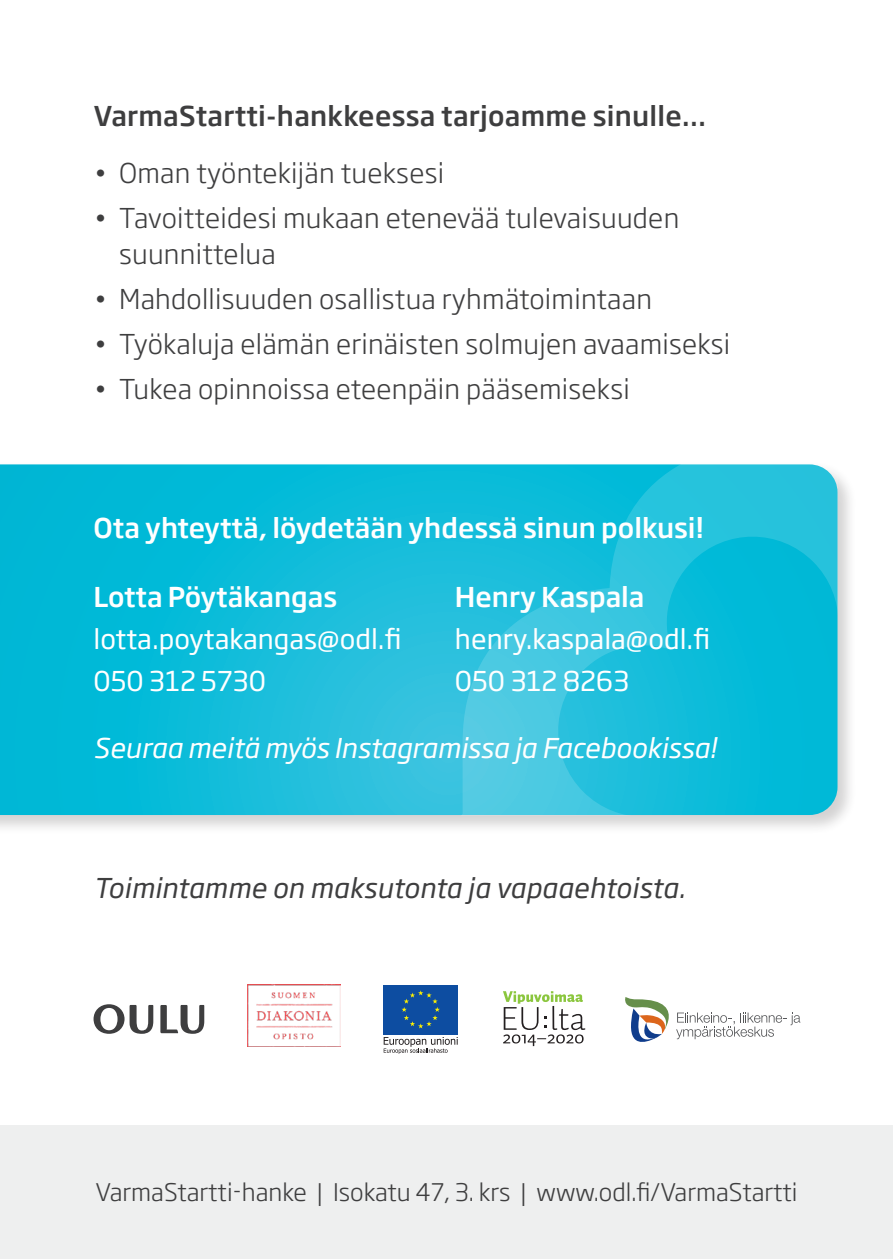
<style>
.page{position:relative;width:893px;height:1259px;background:#fff}
.page>*{position:absolute;margin:0;border:0;box-sizing:border-box;transform-origin:0 0}
.t1{font:300 27px/36px "Soho Gothic Pro";letter-spacing:.01em;color:#3e3e3f}
.leipis{font:500 27px "Soho Gothic Pro";color:#fff}
.leipis-2{font:27px "Soho Gothic Pro";color:#fff}
.leipis-3{font:italic 27px "Soho Gothic Pro";color:#fff}
.leipis-4{font:500 27px "Soho Gothic Pro";letter-spacing:.01em;color:#3e3e3f}
.leipis-5{font:italic 27px "Soho Gothic Pro";letter-spacing:.01em;color:#3e3e3f}
.leipis-6{font:300 24px "Soho Gothic Pro";color:#3e3e3f}
</style>
<div class="page">
<div style="left:0;top:1124px;width:893px;height:135px;background:#eeefef"></div>
<svg style="left:676px;top:1012px;width:124px;height:27px"></svg>
<svg style="left:625px;top:997px;width:44px;height:45px"></svg>
<div style="left:383px;top:984px;width:75px;height:50px;background:#0d4da1"></div>
<svg style="left:402px;top:990px;width:38px;height:38px"></svg>
<svg style="left:384px;top:1037px;width:74px;height:17px"></svg>
<svg style="left:503px;top:991px;width:82px;height:55px"></svg>
<svg style="left:94px;top:1004px;width:59px;height:29px"></svg>
<svg style="left:160px;top:1005px;width:44px;height:28px"></svg>
<img style="left:247px;top:984px;width:94px;height:62px">
<div style="left:0;top:461px;width:857px;height:374px;background:#231f20;opacity:.2"></div>
<svg style="left:0;top:464px;width:404px;height:351px;background:#0cbbd9"></svg>
<svg style="left:404px;top:464px;width:433px;height:351px;background:#1ebfdb"></svg>
<p class="leipis-4" style="left:94px;top:95px;width:614px">VarmaStartti-hankkeessa tarjoamme sinulle…</p>
<p class="t1" style="left:94px;top:154px;width:352px">• Oman työntekijän tueksesi</p>
<p class="t1" style="left:119px;top:199px;width:562px;text-indent:-26px">• Tavoitteidesi mukaan etenevää tulevaisuuden suunnittelua</p>
<p class="t1" style="left:94px;top:280px;width:560px">• Mahdollisuuden osallistua ryhmätoimintaan</p>
<p class="t1" style="left:94px;top:325px;width:638px">• Työkaluja elämän erinäisten solmujen avaamiseksi</p>
<p class="t1" style="left:94px;top:370px;width:538px">• Tukea opinnoissa eteenpäin pääsemiseksi</p>
<p class="leipis" style="left:94px;top:506px;width:612px">Ota yhteyttä, löydetään yhdessä sinun polkusi!</p>
<p class="leipis" style="left:94px;top:575px;width:245px">Lotta Pöytäkangas</p>
<p class="leipis-2" style="left:94px;top:618px;width:309px">lotta.poytakangas@odl.fi</p>
<p class="leipis-2" style="left:94px;top:660px;width:174px">050 312 5730</p>
<p class="leipis" style="left:455px;top:575px;width:191px">Henry Kaspala</p>
<p class="leipis-2" style="left:455px;top:618px;width:257px">henry.kaspala@odl.fi</p>
<p class="leipis-2" style="left:455px;top:660px;width:176px">050 312 8263</p>
<p class="leipis-3" style="left:94px;top:727px;width:624px">Seuraa meitä myös Instagramissa ja Facebookissa!</p>
<p class="leipis-5" style="left:94px;top:867px;width:593px">Toimintamme on maksutonta ja vapaaehtoista.</p>
<p class="leipis-6" style="left:95px;top:1173px;width:703px">VarmaStartti-hanke | Isokatu 47, 3. krs | www.odl.fi/VarmaStartti</p>
</div>
